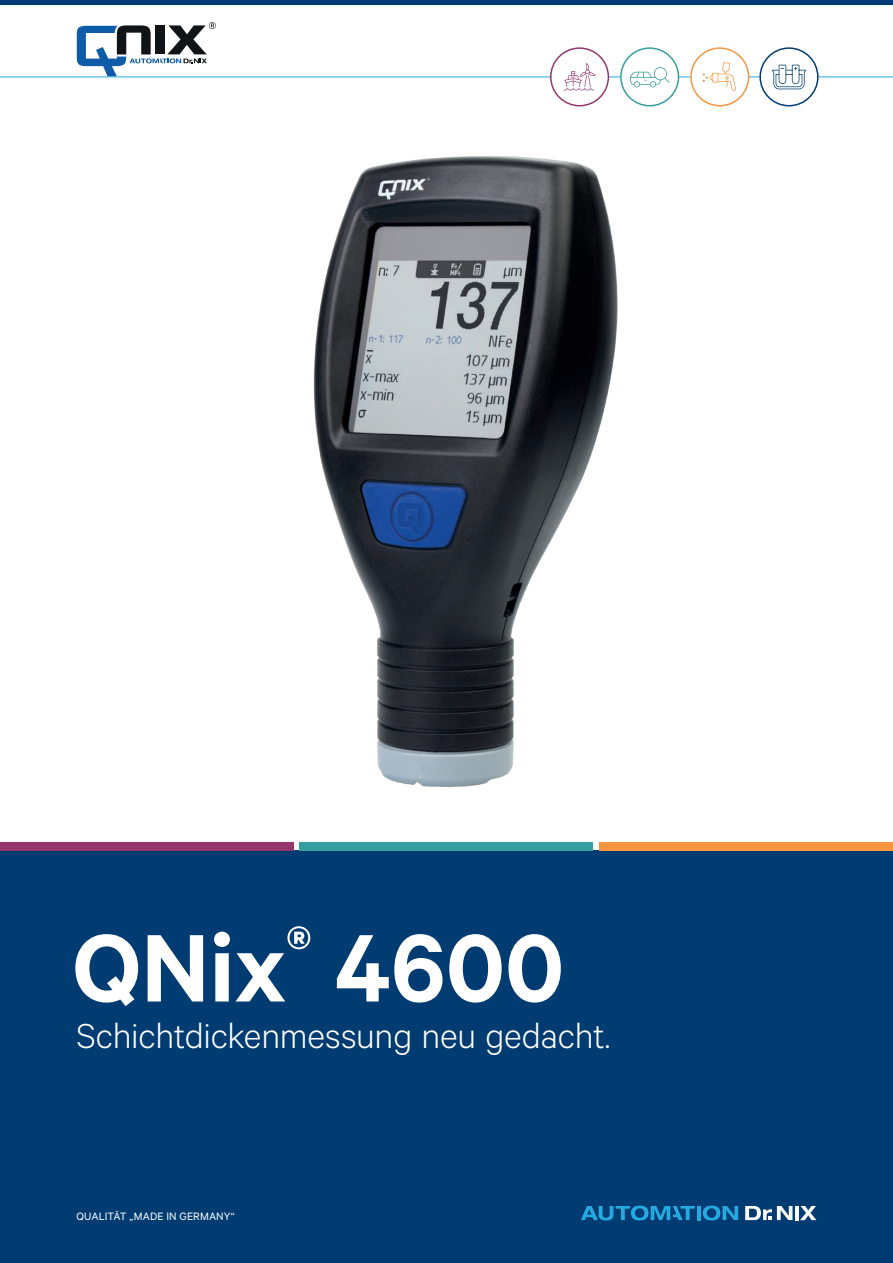
<style>
.page{position:relative;width:893px;height:1263px;background:#fff}
.page>*{position:absolute;margin:0;border:0;box-sizing:border-box;transform-origin:0 0}
.t1{font:600 108px "Calibre";color:#fff}
.t2{font:300 39px "Calibre";letter-spacing:-.005em;color:#fff}
.t3{font:12px "Calibre";letter-spacing:.01em;color:#fff}
</style>
<div class="page">
<div style="left:0;top:850px;width:893px;height:413px;background:#003c72"></div>
<hr style="left:0;top:0;width:893px;height:4px;background:#003c72">
<hr style="left:0;top:77px;width:893px;height:1px;background:#24aae1">
<svg style="left:77px;top:22px;width:139px;height:55px"></svg>
<hr style="left:697px;top:1206px;width:4px;height:14px;background:#24aae1">
<svg style="left:703px;top:1205px;width:35px;height:15px"></svg>
<hr style="left:795px;top:1206px;width:4px;height:14px;background:#fff">
<svg style="left:800px;top:1206px;width:16px;height:14px"></svg>
<svg style="left:745px;top:1206px;width:47px;height:14px"></svg>
<svg style="left:581px;top:1205px;width:114px;height:15px"></svg>
<div style="left:0;top:842px;width:293px;height:8px;background:#94366c"></div>
<div style="left:300px;top:842px;width:293px;height:8px;background:#359f9f"></div>
<div style="left:600px;top:842px;width:293px;height:8px;background:#f79641"></div>
<div style="left:551px;top:48px;width:57px;height:58px;background:#fff;border-radius:50%"></div>
<div style="left:550px;top:47px;width:59px;height:59px;border:2px solid #94366c;border-radius:50%"></div>
<svg style="left:563px;top:63px;width:33px;height:28px"></svg>
<div style="left:691px;top:48px;width:58px;height:58px;background:#fff;border-radius:50%"></div>
<div style="left:690px;top:47px;width:59px;height:59px;border:2px solid #f79641;border-radius:50%"></div>
<svg style="left:703px;top:62px;width:33px;height:29px"></svg>
<div style="left:621px;top:48px;width:57px;height:58px;background:#fff;border-radius:50%"></div>
<div style="left:620px;top:47px;width:59px;height:59px;border:2px solid #359f9f;border-radius:50%"></div>
<svg style="left:630px;top:67px;width:39px;height:20px"></svg>
<div style="left:760px;top:48px;width:58px;height:58px;background:#fff;border-radius:50%"></div>
<div style="left:759px;top:47px;width:60px;height:59px;border:2px solid #003c72;border-radius:50%"></div>
<svg style="left:772px;top:65px;width:34px;height:24px"></svg>
<img style="left:313px;top:156px;width:305px;height:631px">
<h1 class="t1" style="left:72px;top:904px;width:493px">QNix<sup>®</sup> 4600</h1>
<p class="t2" style="left:77px;top:1013px;width:535px">Schichtdickenmessung neu gedacht.</p>
<p class="t3" style="left:77px;top:1210px;width:160px">QUALITÄT „MADE IN GERMANY“</p>
</div>
